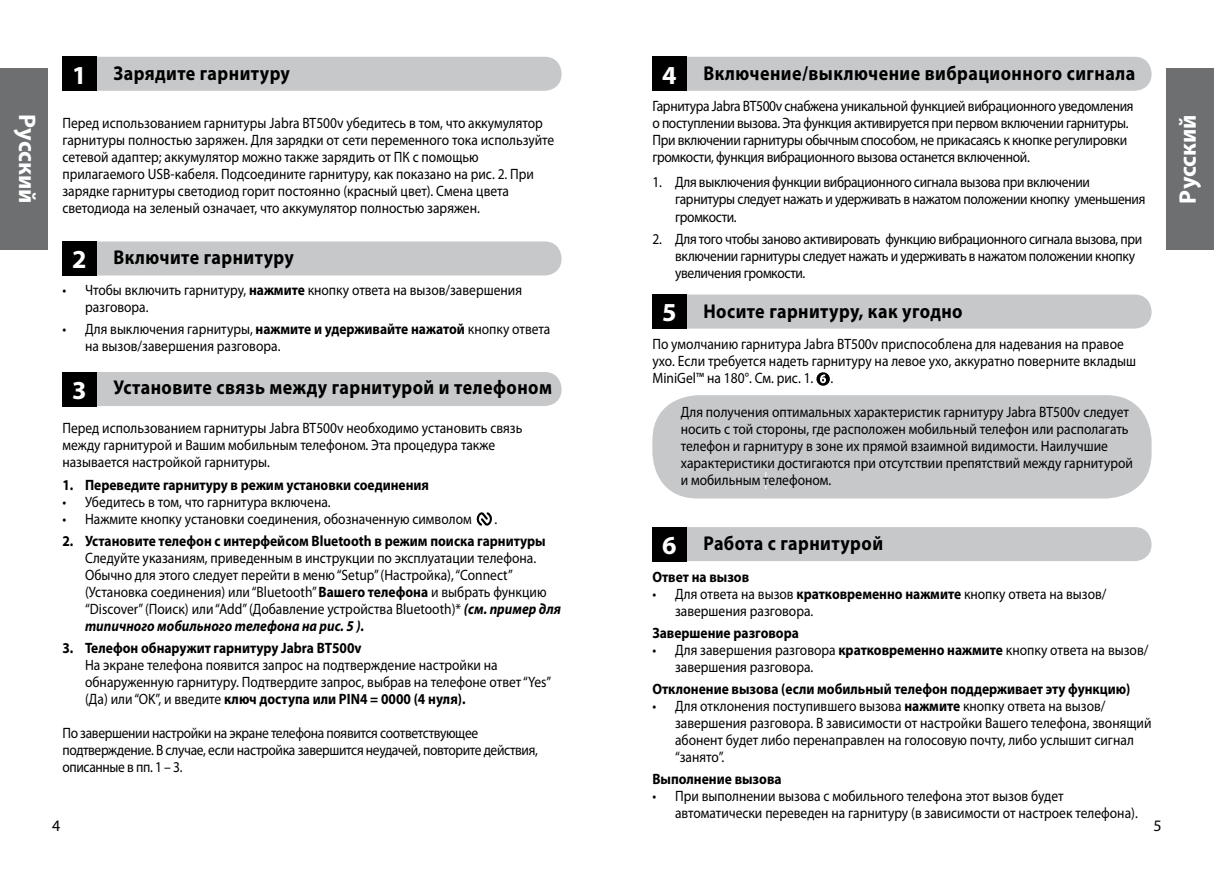
<style>
.page{position:relative;width:1214px;height:874px;background:#fff}
.page>*{position:absolute;margin:0;border:0;box-sizing:border-box;transform-origin:0 0}
.t1{font:700 26px "Myriad Pro";color:#fff}
.t2{font:700 24px "Myriad Pro";color:#fff}
.t3{font:700 20px "Myriad Pro";letter-spacing:.025em;color:#000;scale:.9 1}
.t4{font:15px/17px "Myriad Pro";color:#000;scale:.9 1}
.t5{font:15px/17px "Myriad Pro";letter-spacing:-.025em;color:#000;scale:.9 1}
.t6{font:700 15px "Myriad Pro";color:#000;scale:.9 1}
.s1{font-weight:700}
.s2{font-weight:700;font-style:italic}
</style>
<div class="page">
<div style="left:0;top:68px;width:47px;height:181px;background:#6d6f71"></div>
<div style="left:1166px;top:68px;width:47px;height:181px;background:#6d6f71"></div>
<div style="left:62px;top:57px;width:499px;height:34px;background:#c6c8ca;border-radius:17px"></div>
<div style="left:62px;top:57px;width:34px;height:34px;background:#000"></div>
<div style="left:62px;top:241px;width:499px;height:34px;background:#c6c8ca;border-radius:17px"></div>
<div style="left:62px;top:241px;width:34px;height:34px;background:#000"></div>
<div style="left:62px;top:372px;width:499px;height:34px;background:#c6c8ca;border-radius:17px"></div>
<div style="left:62px;top:372px;width:34px;height:34px;background:#000"></div>
<div style="left:652px;top:57px;width:499px;height:34px;background:#c6c8ca;border-radius:17px"></div>
<div style="left:652px;top:57px;width:34px;height:34px;background:#000"></div>
<div style="left:652px;top:527px;width:499px;height:34px;background:#c6c8ca;border-radius:17px"></div>
<div style="left:652px;top:527px;width:34px;height:34px;background:#000"></div>
<div style="left:652px;top:395px;width:499px;height:103px;background:#c6c8ca;border-radius:45px"></div>
<div style="left:652px;top:294px;width:499px;height:34px;background:#c6c8ca;border-radius:17px"></div>
<div style="left:652px;top:294px;width:34px;height:34px;background:#000"></div>
<svg style="left:816px;top:372px;width:13px;height:13px"></svg>
<svg style="left:819px;top:374px;width:7px;height:9px"></svg>
<svg style="left:765px;top:472px;width:1px;height:17px"></svg>
<svg style="left:476px;top:512px;width:16px;height:14px"></svg>
<h3 class="t3" style="left:703px;top:60px;width:481px">Включение/выключение вибрационного сигнала</h3>
<p class="t5" style="left:652px;top:97px;width:536px">Гарнитура Jabra BT500v снабжена уникальной функцией вибрационного уведомления о поступлении вызова. Эта функция активируется при первом включении гарнитуры.<br>При включении гарнитуры обычным способом, не прикасаясь к кнопке регулировки громкости, функция вибрационного вызова останется включенной.</p>
<p class="t5" style="left:675px;top:174px;width:524px;text-indent:-23px">1. Для выключения функции вибрационного сигнала вызова при включении гарнитуры следует нажать и удерживать в нажатом положении кнопку уменьшения громкости.</p>
<p class="t5" style="left:675px;top:230px;width:520px;text-indent:-23px">2. Для того чтобы заново активировать функцию вибрационного сигнала вызова, при включении гарнитуры следует нажать и удерживать в нажатом положении кнопку увеличения громкости.</p>
<h3 class="t3" style="left:703px;top:298px;width:289px">Носите гарнитуру, как угодно</h3>
<p class="t4" style="left:652px;top:335px;width:539px">По умолчанию гарнитура Jabra BT500v приспособлена для надевания на правое ухо. Если требуется надеть гарнитуру на левое ухо, аккуратно поверните вкладыш<br>MiniGel™ на 1 80°. См. рис.1..</p>
<p class="t4" style="left:680px;top:403px;width:504px">Для получения оптимальных характеристик гарнитуру Jabra BT500v следует носить с той стороны, где расположен мобильный телефон или располагать телефон и гарнитуру в зоне их прямой взаимной видимости. Наилучшие характеристики достигаются при отсутствии препятствий между гарнитурой и мобильным телефоном.</p>
<h3 class="t3" style="left:113px;top:60px;width:198px">Зарядите гарнитуру</h3>
<p class="t4" style="left:62px;top:114px;width:548px">Перед использованием гарнитуры Jabra BT500v убедитесь в том, что аккумулятор гарнитуры полностью заряжен. Для зарядки от сети переменного тока используйте сетевой адаптер; аккумулятор можно также зарядить от ПК с помощью прилагаемого USB-кабеля. Подсоедините гарнитуру, как показано на рис. 2. При зарядке гарнитуры светодиод горит постоянно (красный цвет). Смена цвета светодиода на зеленый означает, что аккумулятор полностью заряжен.</p>
<h3 class="t3" style="left:113px;top:244px;width:202px">Включите гарнитуру</h3>
<p class="t4" style="left:85px;top:281px;width:487px;text-indent:-23px">• Чтобы включить гарнитуру, <span class="s1">нажмите</span> кнопку ответа на вызов/завершения разговора.</p>
<p class="t4" style="left:85px;top:320px;width:518px;text-indent:-23px">• Для выключения гарнитуры, <span class="s1">нажмите и удерживайте нажатой</span> кнопку ответа на вызов/завершения разговора.</p>
<h3 class="t3" style="left:113px;top:374px;width:488px">Установите связь между гарнитурой и телефоном</h3>
<p class="t4" style="left:62px;top:419px;width:512px">Перед использованием гарнитуры Jabra BT500v необходимо установить связь между гарнитурой и Вашим мобильным телефоном. Эта процедура также называется настройкой гарнитуры.</p>
<p class="t6" style="left:62px;top:474px;width:409px">1. Переведите гарнитуру в режим установки соединения</p>
<p class="t4" style="left:62px;top:492px;width:298px">• Убедитесь в том, что гарнитура включена.</p>
<p class="t4" style="left:62px;top:509px;width:459px">• Нажмите кнопку установки соединения, обозначенную символом .</p>
<p class="t6" style="left:62px;top:530px;width:538px">2. Установите телефон с интерфейсом Bluetooth в режим поиска гарнитуры</p>
<p class="t4" style="left:85px;top:548px;width:530px">Следуйте указаниям, приведенным в инструкции по эксплуатации телефона.<br>Обычно для этого следует перейти в меню“Setup”(Настройка),“Connect” (Установка соединения) или“Bluetooth”<span class="s1">Вашего телефона</span> и выбрать функцию “Discover”(Поиск) или“Add”(Добавление устройства Bluetooth)* <span class="s2">(см. пример для типичного мобильного телефона на рис. 5 ).</span></p>
<p class="t6" style="left:62px;top:637px;width:334px">3. Телефон обнаружит гарнитуру Jabra BT500v</p>
<p class="t4" style="left:85px;top:655px;width:519px">На экране телефона появится запрос на подтверждение настройки на обнаруженную гарнитуру. Подтвердите запрос, выбрав на телефоне ответ “Yes” (Да) или“OK”, и введите <span class="s1">ключ доступа или PIN4 = 0000 (4 нуля).</span></p>
<p class="t5" style="left:62px;top:723px;width:530px">По завершении настройки на экране телефона появится соответствующее подтверждение. В случае, если настройка завершится неудачей, повторите действия, описанные в пп.1 – 3.</p>
<h1 class="t1" style="left:72px;top:58px;width:16px">1</h1>
<h1 class="t1" style="left:662px;top:58px;width:16px">4</h1>
<h2 class="t2" style="left:43px;top:114px;width:91px;rotate:90deg">Русский</h2>
<h2 class="t2" style="left:1171px;top:203px;width:91px;rotate:-90deg">Русский</h2>
<h1 class="t1" style="left:72px;top:242px;width:16px">2</h1>
<h1 class="t1" style="left:662px;top:295px;width:16px">5</h1>
<h1 class="t1" style="left:72px;top:373px;width:16px">3</h1>
<h3 class="t3" style="left:703px;top:530px;width:201px">Работа с гарнитурой</h3>
<p class="t6" style="left:652px;top:566px;width:109px">Ответ на вызов</p>
<p class="t4" style="left:675px;top:584px;width:481px;text-indent:-23px">• Для ответа на вызов <span class="s1">кратковременно нажмите</span> кнопку ответа на вызов/ завершения разговора.</p>
<p class="t6" style="left:652px;top:622px;width:164px">Завершение разговора</p>
<p class="t4" style="left:675px;top:640px;width:527px;text-indent:-23px">• Для завершения разговора <span class="s1">кратковременно нажмите</span> кнопку ответа на вызов/ завершения разговора.</p>
<p class="t6" style="left:652px;top:678px;width:532px">Отклонение вызова (если мобильный телефон поддерживает эту функцию)</p>
<p class="t4" style="left:675px;top:696px;width:531px;text-indent:-23px">• Для отклонения поступившего вызова <span class="s1">нажмите</span> кнопку ответа на вызов/ завершения разговора. В зависимости от настройки Вашего телефона, звонящий абонент будет либо перенаправлен на голосовую почту, либо услышит сигнал “занято”.</p>
<p class="t6" style="left:652px;top:768px;width:145px">Выполнение вызова</p>
<p class="t4" style="left:675px;top:786px;width:514px;text-indent:-23px">• При выполнении вызова с мобильного телефона этот вызов будет автоматически переведен на гарнитуру (в зависимости от настроек телефона).</p>
<h1 class="t1" style="left:662px;top:528px;width:16px">6</h1>
</div>
